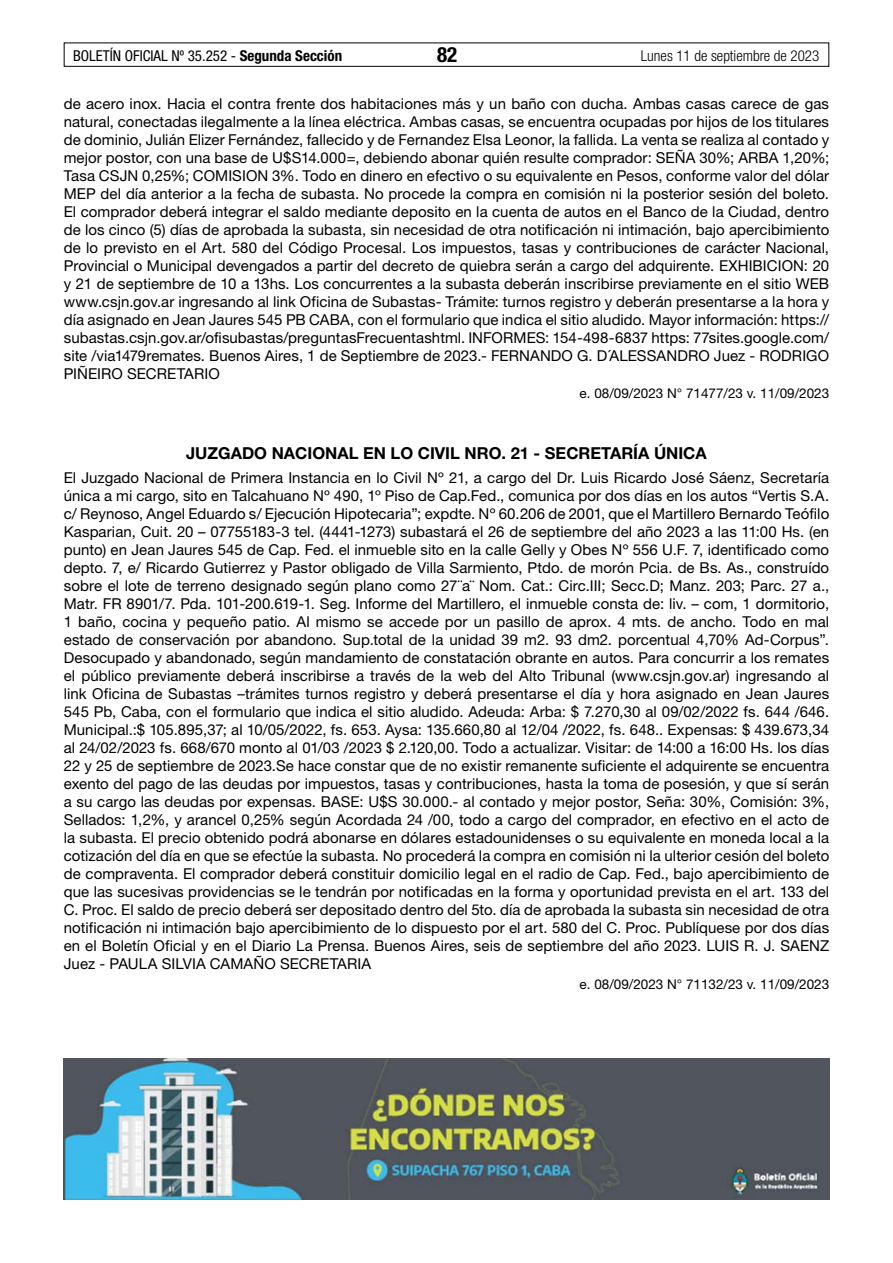
<style>
.page{position:relative;width:893px;height:1263px;background:#fff}
.page>*{position:absolute;margin:0;border:0;box-sizing:border-box;transform-origin:0 0}
.t1{font:700 condensed 21px "Helvetica Neue LT Std";color:#000}
.t2{font:700 16.5px "Helvetica Neue LT Std";color:#000}
.t3{font:15px/18px "Helvetica Neue LT Std";letter-spacing:.005em;color:#000;text-align:justify}
.t4{font:condensed 15px "Helvetica Neue LT Std";color:#000}
.t5{font:300 condensed 15px "Helvetica Neue LT Std";color:#000}
.t6{font:13.5px "Helvetica Neue LT Std";color:#000}
.s1{font-weight:700}
</style>
<div class="page">
<div style="left:64px;top:43px;width:765px;height:24px;border:1px solid #000"></div>
<img style="left:64px;top:1059px;width:765px;height:140px">
<p class="t4" style="left:73px;top:47px;width:271px">BOLETÍN OFICIAL Nº 35.252 - <span class="s1">Segunda Sección</span></p>
<h1 class="t1" style="left:437px;top:42px;width:22px">82</h1>
<p class="t5" style="left:641px;top:47px;width:180px">Lunes 11 de septiembre de 2023</p>
<p class="t3" style="left:64px;top:94px;width:767px">de acero inox. Hacia el contra frente dos habitaciones más y un baño con ducha. Ambas casas carece de gas natural, conectadas ilegalmente a la línea eléctrica. Ambas casas, se encuentra ocupadas por hijos de los titulares de dominio, Julián Elizer Fernández, fallecido y de Fernandez Elsa Leonor, la fallida. La venta se realiza al contado y mejor postor, con una base de U$S14.000=, debiendo abonar quién resulte comprador: SEÑA 30%; ARBA 1,20%; Tasa CSJN 0,25%; COMISION 3%. Todo en dinero en efectivo o su equivalente en Pesos, conforme valor del dólar MEP del día anterior a la fecha de subasta. No procede la compra en comisión ni la posterior sesión del boleto.<br>El comprador deberá integrar el saldo mediante deposito en la cuenta de autos en el Banco de la Ciudad, dentro de los cinco (5) días de aprobada la subasta, sin necesidad de otra notificación ni intimación, bajo apercibimiento de lo previsto en el Art. 580 del Código Procesal. Los impuestos, tasas y contribuciones de carácter Nacional, Provincial o Municipal devengados a partir del decreto de quiebra serán a cargo del adquirente. EXHIBICION: 20 y 21 de septiembre de 10 a 13hs. Los concurrentes a la subasta deberán inscribirse previamente en el sitio WEB www.csjn.gov.ar ingresando al link Oficina de Subastas- Trámite: turnos registro y deberán presentarse a la hora y día asignado en Jean Jaures 545 PB CABA, con el formulario que indica el sitio aludido. Mayor información: https:// subastas.csjn.gov.ar/ofisubastas/preguntasFrecuentashtml. INFORMES: 154-498-6837 https: 77sites.google.com/ site /via1479remates. Buenos Aires, 1 de Septiembre de 2023.- FERNANDO G. D´ALESSANDRO Juez - RODRIGO PIÑEIRO SECRETARIO</p>
<p class="t6" style="left:580px;top:385px;width:251px">e. 08/09/2023 N° 71477/23 v. 11/09/2023</p>
<p class="t2" style="left:186px;top:442px;width:522px">JUZGADO NACIONAL EN LO CIVIL NRO. 21 - SECRETARÍA ÚNICA</p>
<p class="t3" style="left:64px;top:468px;width:767px">El Juzgado Nacional de Primera Instancia en lo Civil Nº 21, a cargo del Dr. Luis Ricardo José Sáenz, Secretaría única a mi cargo, sito en Talcahuano Nº 490, 1º Piso de Cap.Fed., comunica por dos días en los autos “Vertis S.A. c/ Reynoso, Angel Eduardo s/ Ejecución Hipotecaria”; expdte. Nº 60.206 de 2001, que el Martillero Bernardo Teófilo Kasparian, Cuit. 20 – 07755183-3 tel. (4441-1273) subastará el 26 de septiembre del año 2023 a las 11:00 Hs. (en punto) en Jean Jaures 545 de Cap. Fed. el inmueble sito en la calle Gelly y Obes Nº 556 U.F. 7, identificado como depto. 7, e/ Ricardo Gutierrez y Pastor obligado de Villa Sarmiento, Ptdo. de morón Pcia. de Bs. As., construído sobre el lote de terreno designado según plano como 27¨a¨ Nom. Cat.: Circ.III; Secc.D; Manz. 203; Parc. 27 a., Matr. FR 8901/7. Pda. 101-200.619-1. Seg. Informe del Martillero, el inmueble consta de: liv. – com, 1 dormitorio, 1 baño, cocina y pequeño patio. Al mismo se accede por un pasillo de aprox. 4 mts. de ancho. Todo en mal estado de conservación por abandono. Sup.total de la unidad 39 m2. 93 dm2. porcentual 4,70% Ad-Corpus”.<br>Desocupado y abandonado, según mandamiento de constatación obrante en autos. Para concurrir a los remates el público previamente deberá inscribirse a través de la web del Alto Tribunal (www.csjn.gov.ar) ingresando al link Oficina de Subastas –trámites turnos registro y deberá presentarse el día y hora asignado en Jean Jaures 545 Pb, Caba, con el formulario que indica el sitio aludido. Adeuda: Arba: $ 7.270,30 al 09/02/2022 fs. 644 /646.<br>Municipal.:$ 105.895,37; al 10/05/2022, fs. 653. Aysa: 135.660,80 al 12/04 /2022, fs. 648.. Expensas: $ 439.673,34 al 24/02/2023 fs. 668/670 monto al 01/03 /2023 $ 2.120,00. Todo a actualizar. Visitar: de 14:00 a 16:00 Hs. los días 22 y 25 de septiembre de 2023.Se hace constar que de no existir remanente suficiente el adquirente se encuentra exento del pago de las deudas por impuestos, tasas y contribuciones, hasta la toma de posesión, y que sí serán a su cargo las deudas por expensas. BASE: U$S 30.000.- al contado y mejor postor, Seña: 30%, Comisión: 3%, Sellados: 1,2%, y arancel 0,25% según Acordada 24 /00, todo a cargo del comprador, en efectivo en el acto de la subasta. El precio obtenido podrá abonarse en dólares estadounidenses o su equivalente en moneda local a la cotización del día en que se efectúe la subasta. No procederá la compra en comisión ni la ulterior cesión del boleto de compraventa. El comprador deberá constituir domicilio legal en el radio de Cap. Fed., bajo apercibimiento de que las sucesivas providencias se le tendrán por notificadas en la forma y oportunidad prevista en el art. 133 del C. Proc. El saldo de precio deberá ser depositado dentro del 5to. día de aprobada la subasta sin necesidad de otra notificación ni intimación bajo apercibimiento de lo dispuesto por el art. 580 del C. Proc. Publíquese por dos días en el Boletín Oficial y en el Diario La Prensa. Buenos Aires, seis de septiembre del año 2023. LUIS R. J. SAENZ Juez - PAULA SILVIA CAMAÑO SECRETARIA</p>
<p class="t6" style="left:580px;top:976px;width:251px">e. 08/09/2023 N° 71132/23 v. 11/09/2023</p>
</div>
